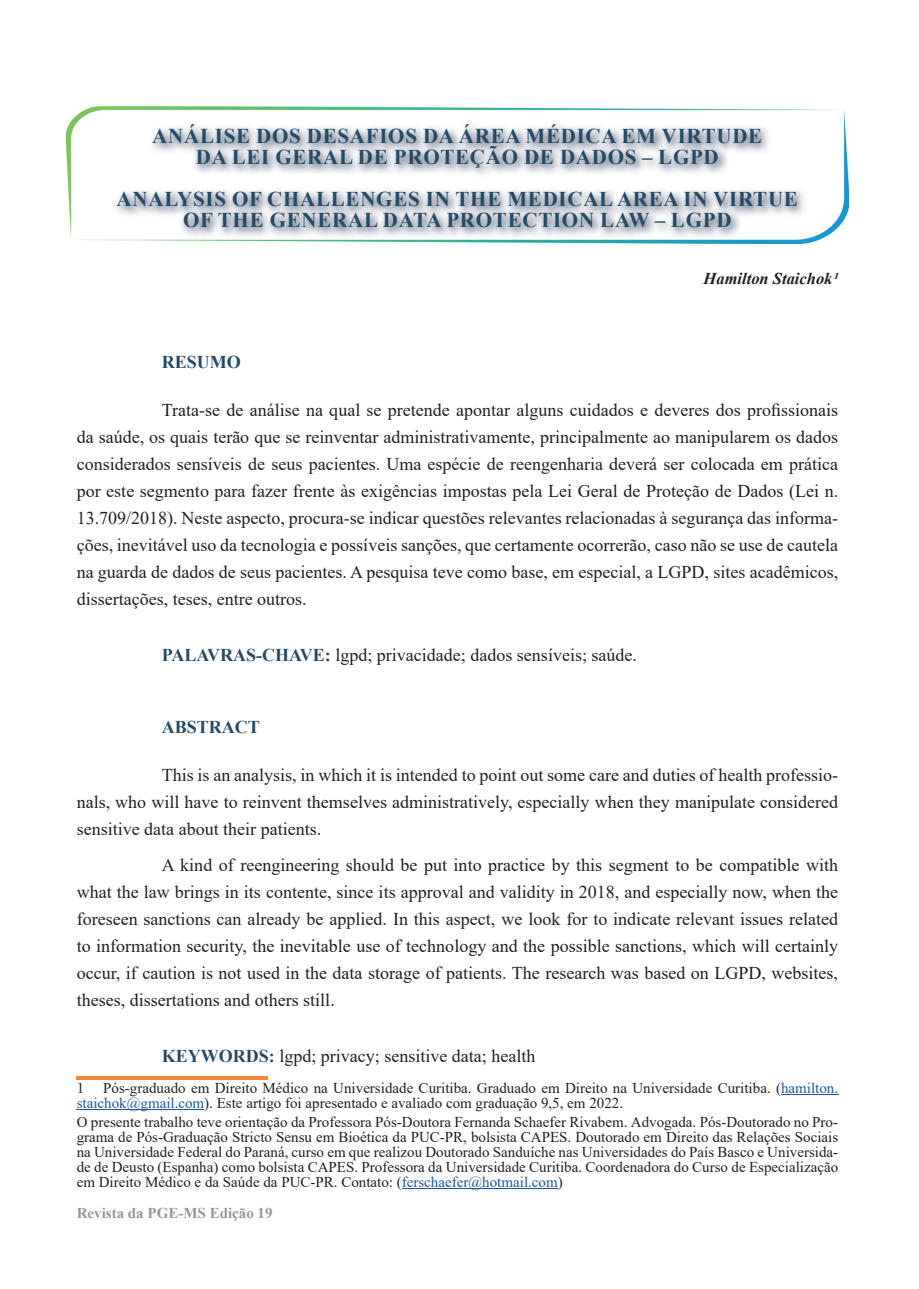
<style>
.page{position:relative;width:919px;height:1289px;background:#fff}
.page>*{position:absolute;margin:0;border:0;box-sizing:border-box;transform-origin:0 0}
.t1{font:700 21px/21px "Times New Roman";letter-spacing:.035em;color:#244a65;text-align:center}
.t2{font:18px/27px "Times New Roman";color:#231f20;text-align:justify}
.t3{font:700 18px "Times New Roman";color:#244a65}
.t4{font:italic 700 16.5px "Times New Roman";color:#231f20}
.t5{font:15px/15px "Times New Roman";color:#231f20}
.t6{font:700 15px "Times New Roman";color:#939598}
.s1{font-weight:700;color:#244a65}
.s2{color:#1e56a6}
</style>
<div class="page">
<img style="left:66px;top:106px;width:782px;height:138px">
<img style="left:113px;top:121px;width:695px;height:117px">
<hr style="left:77px;top:1076px;width:191px;height:3px;background:#f5883f">
<hr style="left:781px;top:1093px;width:57px;height:1px;background:#1e56a6">
<hr style="left:77px;top:1108px;width:127px;height:1px;background:#1e56a6">
<hr style="left:402px;top:1188px;width:155px;height:1px;background:#1e56a6">
<p class="t1" style="left:152px;top:125px;width:611px">ANÁLISE DOS DESAFIOS DA ÁREA MÉDICA EM VIRTUDE<br>DA LEI GERAL DE PROTEÇÃO DE DADOS – LGPD</p>
<p class="t1" style="left:117px;top:188px;width:682px">ANALYSIS OF CHALLENGES IN THE MEDICAL AREA IN VIRTUE<br>OF THE GENERAL DATA PROTECTION LAW – LGPD</p>
<p class="t4" style="left:703px;top:267px;width:136px">Hamilton Staichok1</p>
<p class="t3" style="left:162px;top:349px;width:81px">RESUMO</p>
<p class="t2" style="left:77px;top:395px;width:763px;text-indent:85px">Trata-se de análise na qual se pretende apontar alguns cuidados e deveres dos profissionais da saúde, os quais terão que se reinventar administrativamente, principalmente ao manipularem os dados considerados sensíveis de seus pacientes. Uma espécie de reengenharia deverá ser colocada em prática por este segmento para fazer frente às exigências impostas pela Lei Geral de Proteção de Dados (Lei n.<br>13.709/2018). Neste aspecto, procura-se indicar questões relevantes relacionadas à segurança das informa&shy;ções, inevitável uso da tecnologia e possíveis sanções, que certamente ocorrerão, caso não se use de cautela na guarda de dados de seus pacientes. A pesquisa teve como base, em especial, a LGPD, sites acadêmicos, dissertações, teses, entre outros.</p>
<p class="t2" style="left:162px;top:641px;width:476px"><span class="s1">PALAVRAS-CHAVE:</span> lgpd; privacidade; dados sensíveis; saúde.</p>
<p class="t3" style="left:162px;top:714px;width:100px">ABSTRACT</p>
<p class="t2" style="left:77px;top:760px;width:763px;text-indent:85px">This is an analysis, in which it is intended to point out some care and duties of health professio&shy;nals, who will have to reinvent themselves administratively, especially when they manipulate considered sensitive data about their patients.</p>
<p class="t2" style="left:77px;top:850px;width:763px;text-indent:85px">A kind of reengineering should be put into practice by this segment to be compatible with what the law brings in its contente, since its approval and validity in 2018, and especially now, when the foreseen sanctions can already be applied. In this aspect, we look for to indicate relevant issues related to information security, the inevitable use of technology and the possible sanctions, which will certainly occur, if caution is not used in the data storage of patients. The research was based on LGPD, websites, theses, dissertations and others still.</p>
<p class="t2" style="left:162px;top:1041px;width:375px"><span class="s1">KEYWORDS:</span> lgpd; privacy; sensitive data; health</p>
<p class="t5" style="left:77px;top:1079px;width:763px;text-indent:27px">Pós-graduado em Direito Médico na Universidade Curitiba. Graduado em Direito na Universidade Curitiba. (<span class="s2">hamilton. staichok@gmail.com</span>). Este artigo foi apresentado e avaliado com graduação 9,5, em 2022.</p>
<p class="t5" style="left:77px;top:1113px;width:763px;text-align:justify">O presente trabalho teve orientação da Professora Pós-Doutora Fernanda Schaefer Rivabem. Advogada. Pós-Doutorado no Pro&shy;grama de Pós-Graduação Stricto Sensu em Bioética da PUC-PR, bolsista CAPES. Doutorado em Direito das Relações Sociais na Universidade Federal do Paraná, curso em que realizou Doutorado Sanduíche nas Universidades do País Basco e Universida&shy;de de Deusto (Espanha) como bolsista CAPES. Professora da Universidade Curitiba. Coordenadora do Curso de Especialização em Direito Médico e da Saúde da PUC-PR. Contato: (<span class="s2">ferschaefer@hotmail.com</span>)</p>
<p class="t5" style="left:77px;top:1079px;width:9px">1</p>
<p class="t6" style="left:77px;top:1201px;width:197px">Revista da PGE-MS Edição 19</p>
</div>
